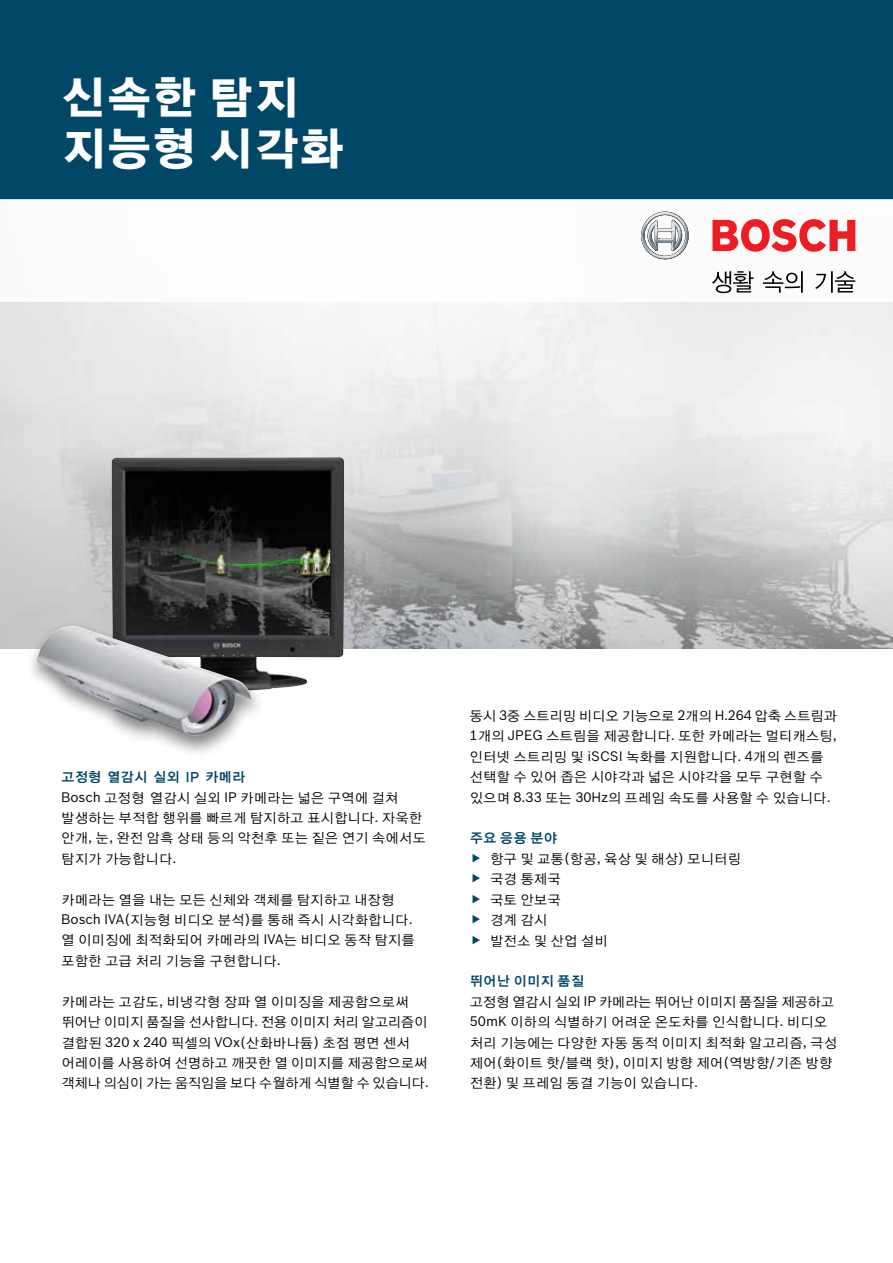
<style>
.page{position:relative;width:893px;height:1263px;background:#fff}
.page>*{position:absolute;margin:0;border:0;box-sizing:border-box;transform-origin:0 0}
.t1{font:45px/51px "YGO16";letter-spacing:.01em;color:#fff}
.t2{font:13.5px/20.4px "YGO12";color:#000}
.t3{font:13.5px "YGO14";color:#004768}
.s1{font-family:"Bosch Sans"}
</style>
<div class="page">
<img style="left:0;top:302px;width:893px;height:346px">
<div style="left:0;top:0;width:893px;height:199px;background:#004768"></div>
<svg style="left:641px;top:212px;width:48px;height:47px"></svg>
<svg style="left:712px;top:219px;width:143px;height:33px"></svg>
<img style="left:112px;top:457px;width:232px;height:233px">
<div style="left:23px;top:620px;width:242px;height:137px;background:#000;opacity:.5"></div>
<img style="left:37px;top:626px;width:216px;height:112px">
<svg style="left:712px;top:271px;width:42px;height:22px"></svg>
<svg style="left:763px;top:271px;width:40px;height:22px"></svg>
<svg style="left:815px;top:271px;width:40px;height:22px"></svg>
<h1 class="t1" style="left:61px;top:72px;width:285px">신속한 탐지 지능형 시각화</h1>
<p class="t3" style="left:61px;top:769px;width:186px">고정형 열감시 실외 IP 카메라</p>
<p class="t2" style="left:61px;top:787px;width:366px"><span class="s1">Bosch</span> 고정형 열감시 실외 <span class="s1">IP</span> 카메라는 넓은 구역에 걸쳐 발생하는 부적합 행위를 빠르게 탐지하고 표시합니다<span class="s1">.</span> 자욱한 안개<span class="s1">,</span> 눈<span class="s1">,</span> 완전 암흑 상태 등의 악천후 또는 짙은 연기 속에서도 탐지가 가능합니다<span class="s1">.</span></p>
<p class="t2" style="left:61px;top:889px;width:355px">카메라는 열을 내는 모든 신체와 객체를 탐지하고 내장형<br><span class="s1">Bosch IVA(</span>지능형 비디오 분석<span class="s1">)</span>를 통해 즉시 시각화합니다<span class="s1">. </span>열 이미징에 최적화되어 카메라의 <span class="s1">IVA</span>는 비디오 동작 탐지를 포함한 고급 처리 기능을 구현합니다<span class="s1">.</span></p>
<p class="t2" style="left:61px;top:992px;width:369px">카메라는 고감도<span class="s1">,</span> 비냉각형 장파 열 이미징을 제공함으로써 뛰어난 이미지 품질을 선사합니다<span class="s1">.</span> 전용 이미지 처리 알고리즘이 결합된 <span class="s1">320 x 240</span> 픽셀의 <span class="s1">VOx(</span>산화바나듐<span class="s1">)</span> 초점 평면 센서 어레이를 사용하여 선명하고 깨끗한 열 이미지를 제공함으로써 객체나 의심이 가는 움직임을 보다 수월하게 식별할 수 있습니다<span class="s1">.</span></p>
<p class="t2" style="left:470px;top:706px;width:369px">동시 <span class="s1">3</span>중 스트리밍 비디오 기능으로 <span class="s1">2</span>개의 <span class="s1">H.264</span> 압축 스트림과<br><span class="s1">1</span>개의 <span class="s1">JPEG</span> 스트림을 제공합니다<span class="s1">.</span> 또한 카메라는 멀티캐스팅<span class="s1">, </span>인터넷 스트리밍 및 <span class="s1">iSCSI</span> 녹화를 지원합니다<span class="s1">. 4</span>개의 렌즈를 선택할 수 있어 좁은 시야각과 넓은 시야각을 모두 구현할 수 있으며 <span class="s1">8.33</span> 또는 <span class="s1">30Hz</span>의 프레임 속도를 사용할 수 있습니다<span class="s1">.</span></p>
<p class="t3" style="left:470px;top:830px;width:89px">주요 응용 분야</p>
<p class="t2" style="left:490px;top:849px;width:253px">항구 및 교통<span class="s1">(</span>항공<span class="s1">,</span> 육상 및 해상<span class="s1">)</span> 모니터링 국경 통제국<br>국토 안보국<br>경계 감시<br>발전소 및 산업 설비</p>
<p class="t3" style="left:470px;top:973px;width:116px">뛰어난 이미지 품질</p>
<p class="t2" style="left:470px;top:992px;width:369px">고정형 열감시 실외 <span class="s1">IP</span> 카메라는 뛰어난 이미지 품질을 제공하고<br><span class="s1">50mK</span> 이하의 식별하기 어려운 온도차를 인식합니다<span class="s1">.</span> 비디오 처리 기능에는 다양한 자동 동적 이미지 최적화 알고리즘<span class="s1">,</span> 극성 제어<span class="s1">(</span>화이트 핫<span class="s1">/</span>블랙 핫<span class="s1">),</span> 이미지 방향 제어<span class="s1">(</span>역방향<span class="s1">/</span>기존 방향 전환<span class="s1">)</span> 및 프레임 동결 기능이 있습니다<span class="s1">.</span></p>
</div>
